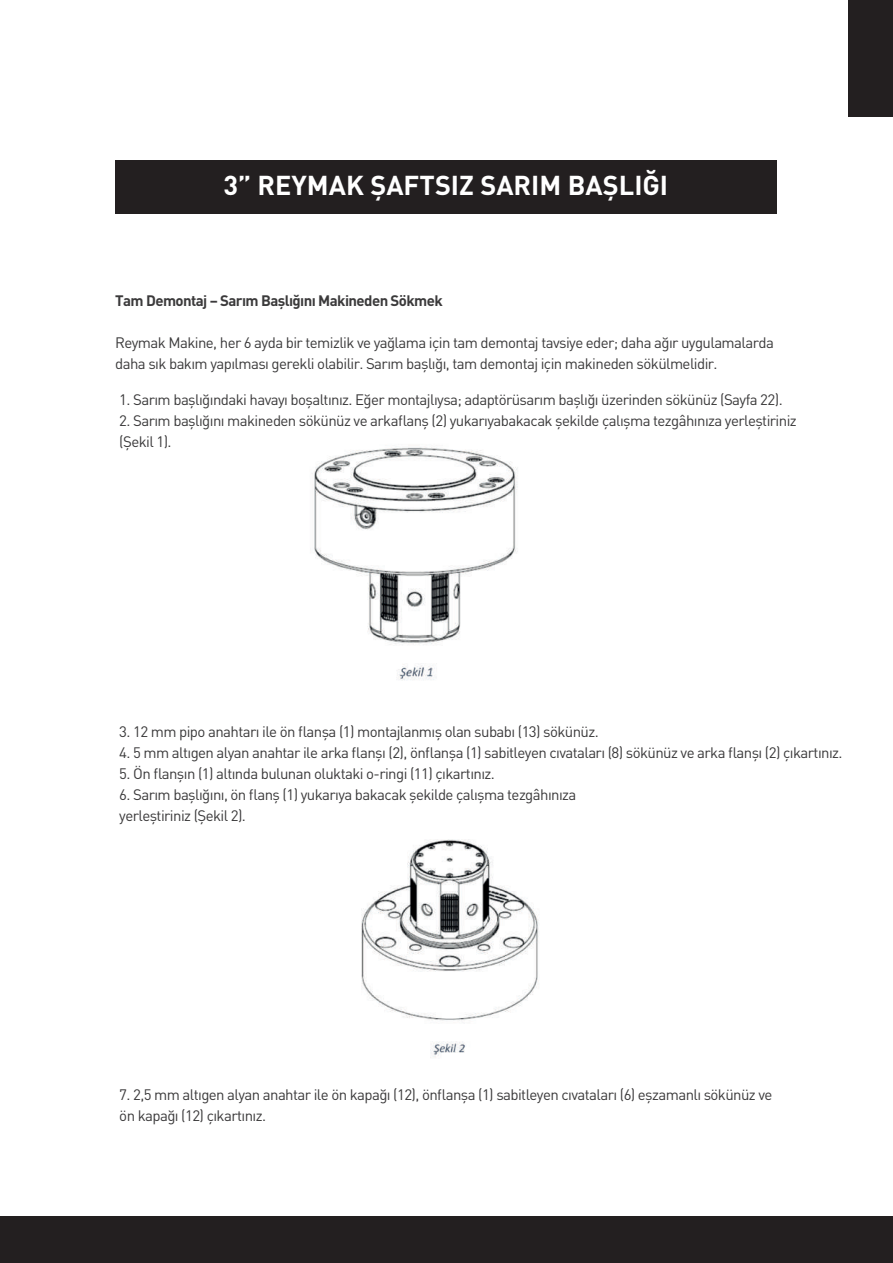
<style>
.page{position:relative;width:893px;height:1263px;background:#fff}
.page>*{position:absolute;margin:0;border:0;box-sizing:border-box;transform-origin:0 0}
.t1{font:700 27px "DIN Pro";color:#fff}
.t2{font:15px/21px "DIN Pro";letter-spacing:-.04em;color:#3b3a3b}
.t3{font:700 15px "DIN Pro";letter-spacing:-.04em;color:#3b3a3b}
</style>
<div class="page">
<div style="left:848px;top:1px;width:45px;height:116px;background:#231f20"></div>
<div style="left:115px;top:160px;width:661px;height:54px;background:#231f20"></div>
<div style="left:0;top:1216px;width:893px;height:47px;background:#231f20"></div>
<img style="left:361px;top:839px;width:178px;height:219px">
<img style="left:314px;top:447px;width:204px;height:234px">
<h1 class="t1" style="left:223px;top:167px;width:446px">3” REYMAK ŞAFTSIZ SARIM BAŞLIĞI</h1>
<p class="t3" style="left:115px;top:291px;width:329px">Tam Demontaj – Sarım Başlığını Makineden Sökmek</p>
<p class="t2" style="left:115px;top:332px;width:660px">Reymak Makine, her 6 ayda bir temizlik ve yağlama için tam demontaj tavsiye eder; daha ağır uygulamalarda daha sık bakım yapılması gerekli olabilir. Sarım başlığı, tam demontaj için makineden sökülmelidir.</p>
<p class="t2" style="left:119px;top:388px;width:665px">1. Sarım başlığındaki havayı boşaltınız. Eğer montajlıysa; adaptörüsarım başlığı üzerinden sökünüz (Sayfa 22).</p>
<p class="t2" style="left:119px;top:409px;width:679px">2. Sarım başlığını makineden sökünüz ve arkaflanş (2) yukarıyabakacak şekilde çalışma tezgâhınıza yerleştiriniz (Şekil 1).</p>
<p class="t2" style="left:119px;top:720px;width:481px">3. 12 mm pipo anahtarı ile ön flanşa (1) montajlanmış olan subabı (13) sökünüz.</p>
<p class="t2" style="left:119px;top:741px;width:725px">4. 5 mm altıgen alyan anahtar ile arka flanşı (2), önflanşa (1) sabitleyen cıvataları (8) sökünüz ve arka flanşı (2) çıkartınız.</p>
<p class="t2" style="left:119px;top:762px;width:377px">5. Ön flanşın (1) altında bulunan oluktaki o-ringi (11) çıkartınız.</p>
<p class="t2" style="left:119px;top:783px;width:459px">6. Sarım başlığını, ön flanş (1) yukarıya bakacak şekilde çalışma tezgâhınıza yerleştiriniz (Şekil 2).</p>
<p class="t2" style="left:119px;top:1083px;width:655px">7. 2,5 mm altıgen alyan anahtar ile ön kapağı (12), önflanşa (1) sabitleyen cıvataları (6) eşzamanlı sökünüz ve ön kapağı (12) çıkartınız.</p>
</div>
